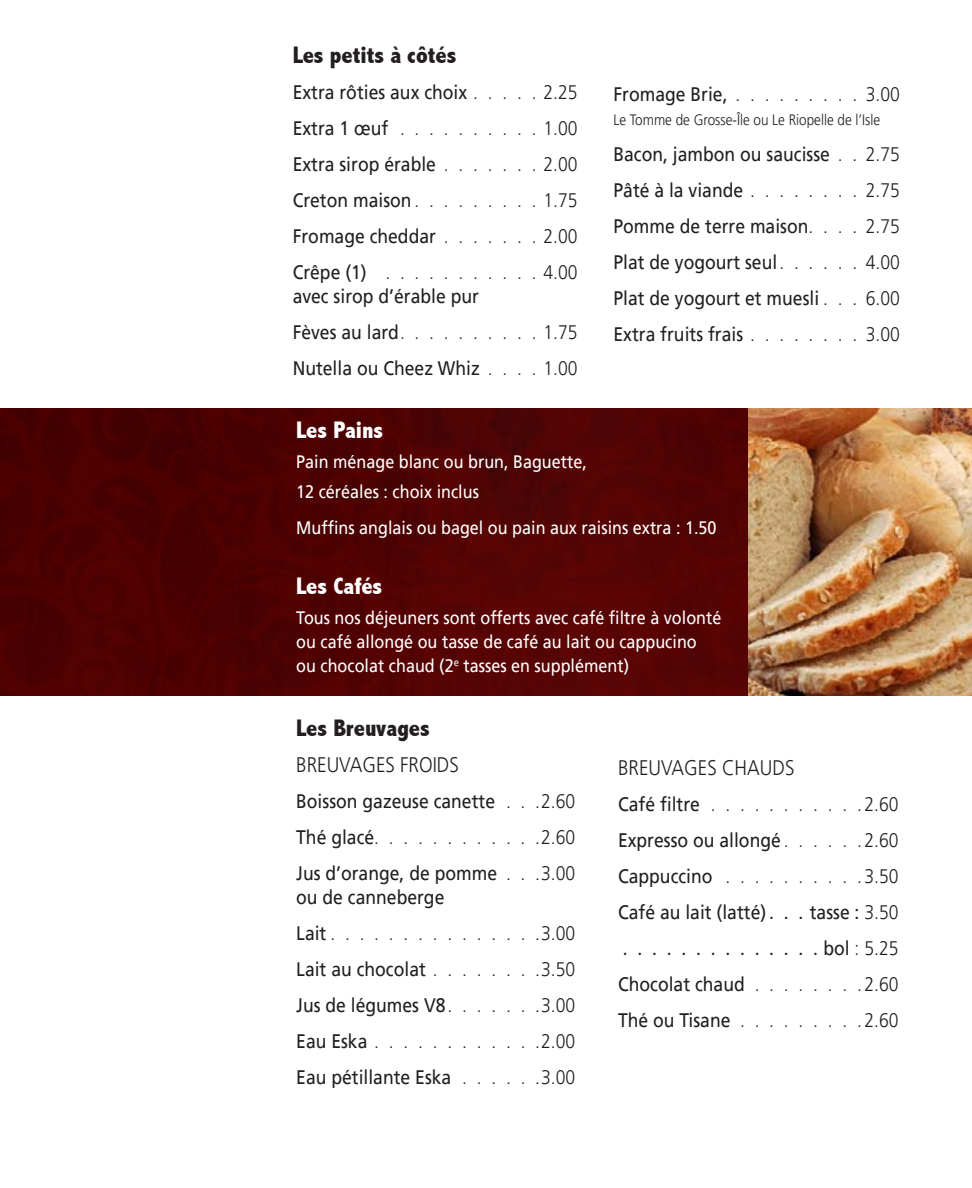
<style>
.page{position:relative;width:972px;height:1188px;background:#fff}
.page>*{position:absolute;margin:0;border:0;box-sizing:border-box;transform-origin:0 0}
.t1{font:800 condensed 24px "Abadi";color:#231f20}
.t2{font:800 condensed 24px "Abadi";color:#fff}
.t3{font:300 21px "Frutiger";color:#231f20;scale:.9 1}
.t4{font:19.5px/36px "Frutiger";color:#231f20;text-align:justify;scale:.9 1}
.t5{font:300 19.5px "Frutiger";color:#231f20;scale:.9 1}
.t6{font:18px/24px "Frutiger";color:#fff;scale:.9 1}
.t7{font:300 15px "Frutiger";color:#231f20;scale:.9 1}
.s1{font-weight:300}
.s2{font-weight:400}
</style>
<div class="page">
<img style="left:0;top:408px;width:748px;height:287px">
<img style="left:748px;top:408px;width:224px;height:287px">
<p class="t1" style="left:293px;top:42px;width:165px">Les petits à côtés</p>
<p class="t4" style="left:293px;top:75px;width:318px">Extra rôties aux choix <span class="s1">. . . . . 2.25<br></span>Extra 1 œuf <span class="s1">. . . . . . . . . . 1.00<br></span>Extra sirop érable <span class="s1">. . . . . . . 2.00<br></span>Creton maison <span class="s1">. . . . . . . . . 1.75<br></span>Fromage cheddar <span class="s1">. . . . . . . 2.00<br></span>Crêpe (1) <span class="s1">. . . . . . . . . . . 4.00</span></p>
<p class="t4" style="left:293px;top:279px;width:318px;text-align:left">avec sirop d’érable pur<br>Fèves au lard<span class="s1">. . . . . . . . . . 1.75<br></span>Nutella ou Cheez Whiz <span class="s1">. . . . 1.00</span></p>
<p class="t5" style="left:614px;top:83px;width:320px"><span class="s2">Fromage Brie,</span> . . . . . . . . . 3.00</p>
<p class="t7" style="left:614px;top:111px;width:298px">Le Tomme de Grosse-Île ou Le Riopelle de l’Isle</p>
<p class="t4" style="left:613px;top:136px;width:320px">Bacon, jambon ou saucisse <span class="s1">. . 2.75<br></span>Pâté à la viande <span class="s1">. . . . . . . . 2.75<br></span>Pomme de terre maison<span class="s1">. . . . 2.75<br></span>Plat de yogourt seul<span class="s1">. . . . . . 4.00<br></span>Plat de yogourt et muesli <span class="s1">. . . 6.00<br></span>Extra fruits frais <span class="s1">. . . . . . . . 3.00</span></p>
<p class="t2" style="left:296px;top:416px;width:89px">Les Pains</p>
<p class="t6" style="left:296px;top:447px;width:325px;line-height:30px">Pain ménage blanc ou brun, Baguette,<br>12 céréales : choix inclus</p>
<p class="t6" style="left:296px;top:516px;width:469px">Muffins anglais ou bagel ou pain aux raisins extra : 1.50</p>
<p class="t2" style="left:296px;top:572px;width:88px">Les Cafés</p>
<p class="t6" style="left:296px;top:606px;width:474px">Tous nos déjeuners sont offerts avec café filtre à volonté ou café allongé ou tasse de café au lait ou cappucino<br>ou chocolat chaud (2<sup>e</sup> tasses en supplément)</p>
<p class="t1" style="left:296px;top:714px;width:135px">Les Breuvages</p>
<p class="t3" style="left:296px;top:753px;width:182px">BREUVAGES FROIDS</p>
<p class="t4" style="left:296px;top:783px;width:312px">Boisson gazeuse canette <span class="s1">. . .2.60<br></span>Thé glacé<span class="s1">. . . . . . . . . . . .2.60<br></span>Jus d’orange, de pomme <span class="s1">. . .3.00</span></p>
<p class="t4" style="left:296px;top:879px;width:312px;text-align:left">ou de canneberge<br>Lait<span class="s1">...............3.00<br></span>Lait au chocolat <span class="s1">. . . . . . . .3.50<br></span>Jus de légumes V8<span class="s1">. . . . . . .3.00<br></span>Eau Eska <span class="s1">. . . . . . . . . . . .2.00<br></span>Eau pétillante Eska <span class="s1">. . . . . .3.00</span></p>
<p class="t3" style="left:618px;top:756px;width:198px">BREUVAGES CHAUDS</p>
<p class="t4" style="left:618px;top:786px;width:313px">Café filtre <span class="s1">. . . . . . . . . . .2.60<br></span>Expresso ou allongé <span class="s1">. . . . . .2.60<br></span>Cappuccino <span class="s1">. . . . . . . . . .3.50<br></span>Café au lait (latté) . . . tasse : <span class="s1">3.50 </span>. . . . . . . . . . . . . . bol <span class="s1">: 5.25<br></span>Chocolat chaud <span class="s1">. . . . . . . .2.60<br></span>Thé ou Tisane <span class="s1">. . . . . . . . .2.60</span></p>
</div>
